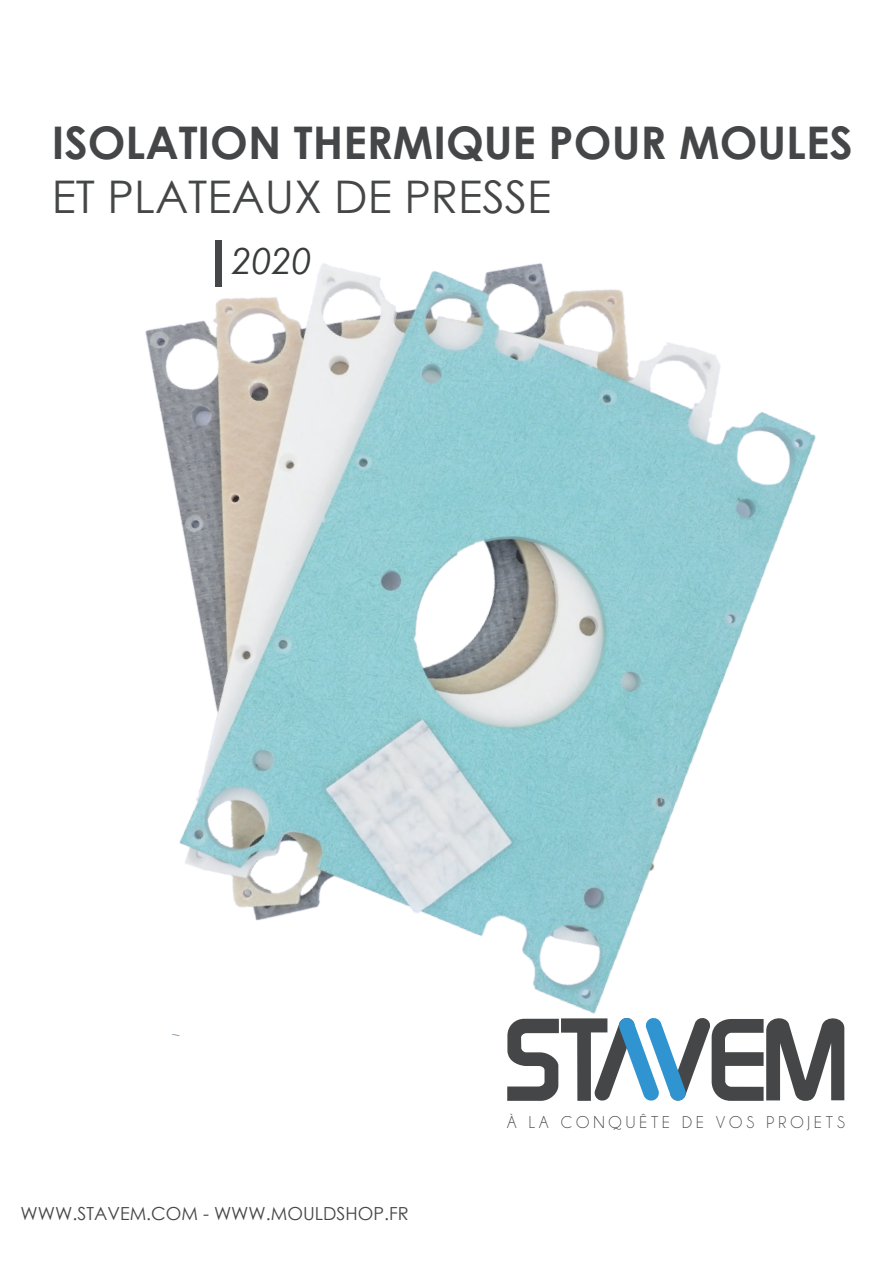
<style>
.page{position:relative;width:893px;height:1263px;background:#fff}
.page>*{position:absolute;margin:0;border:0;box-sizing:border-box;transform-origin:0 0}
.t1{font:700 45px "Century Gothic";color:#454647}
.t2{font:45px "Century Gothic";color:#454647}
.t3{font:italic 36px "Century Gothic";color:#383b3c}
.t4{font:18px "Century Gothic";color:#454647}
.t5{font:17.25px "Champagne&Limousines";letter-spacing:.23em;color:#454647}
</style>
<div class="page">
<img style="left:145px;top:286px;width:141px;height:635px">
<svg style="left:172px;top:1034px;width:8px;height:2px"></svg>
<div style="left:215px;top:240px;width:7px;height:46px;background:#454647"></div>
<img style="left:286px;top:263px;width:559px;height:838px">
<h1 class="t1" style="left:52px;top:108px;width:803px">ISOLATION THERMIQUE POUR MOULES</h1>
<h1 class="t2" style="left:52px;top:165px;width:501px">ET PLATEAUX DE PRESSE</h1>
<h2 class="t3" style="left:232px;top:236px;width:81px">2020</h2>
<p class="t4" style="left:21px;top:1201px;width:390px">WWW.STAVEM.COM - WWW.MOULDSHOP.FR</p>
<p class="t5" style="left:507px;top:1113px;width:339px">À LA CONQUÊTE DE VOS PROJETS</p>
</div>
